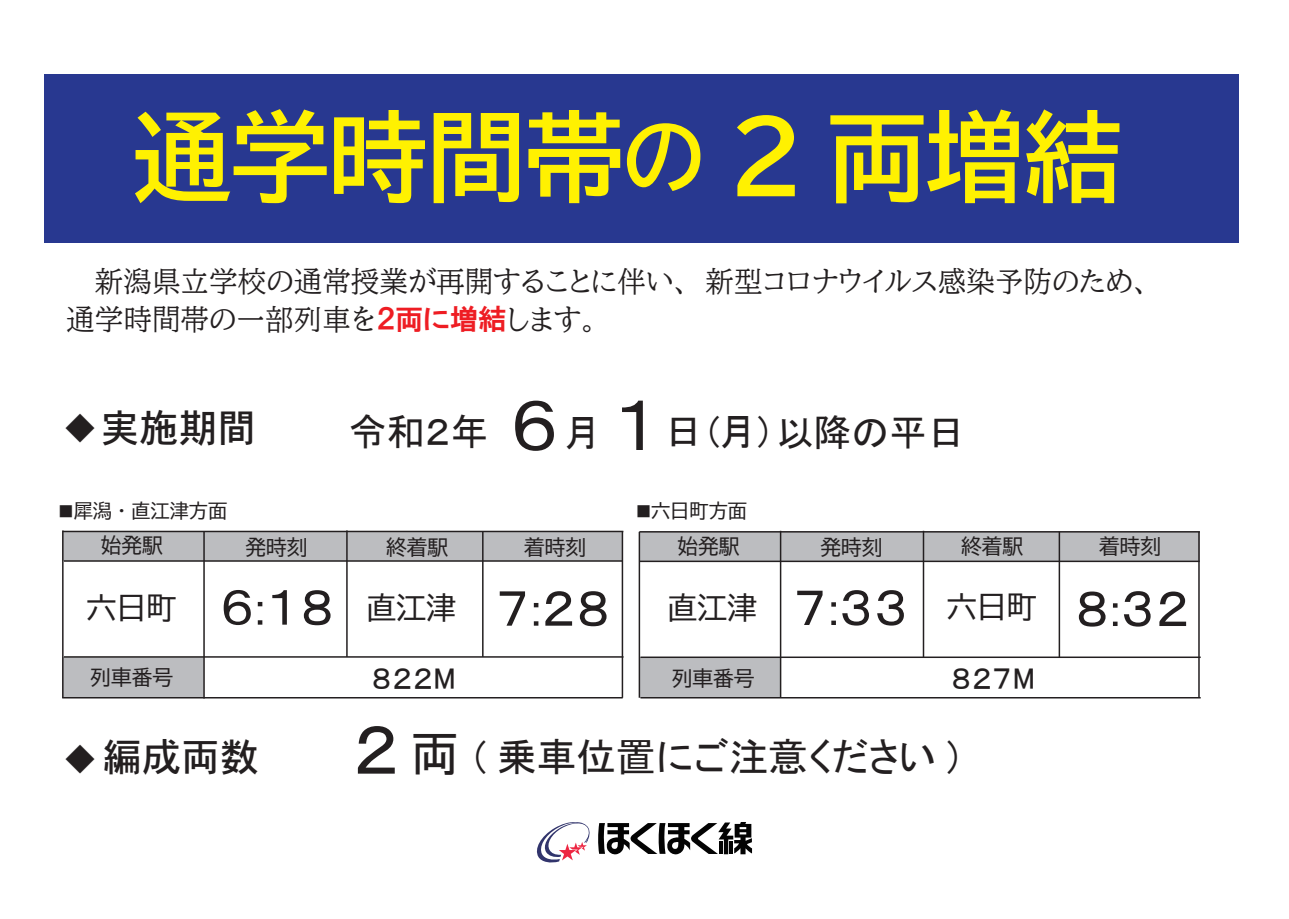
<style>
.page{position:relative;width:1289px;height:919px;background:#fff}
.page>*{position:absolute;margin:0;border:0;box-sizing:border-box;transform-origin:0 0}
.t1{font:97.95px "BIZ UDP Gothic Bold";color:#fff101}
.t2{font:51px "MS P Gothic";color:#231f20}
.t3{font:39.75px "MS P Gothic";color:#231f20}
.t4{font:39px "DFHS Gothic W5 WINP RKSJ H";color:#231f20}
.t5{font:37.8px "MS P Gothic";color:#231f20}
.t6{font:30.6px "DFHS Gothic W5 WINP RKSJ H";color:#231f20}
.t7{font:30.15px "MS P Gothic";color:#231f20}
.t8{font:30px "BIZ UD Gothic";color:#231f20}
.t9{font:28.5px/38.2px "BIZ UDP Mincho Medium";color:#231f20}
.t10{font:20.7px "BIZ UD Gothic";color:#231f20}
.t11{font:19.2px "BIZ UD Gothic";color:#231f20}
.s1{font-size:81px}
.s2{font-family:"HGP Gothic E";font-size:28.2px;color:#ee1d23}
.s3{font-size:73.05px}
.s4{font-size:15px}
.s5{font-family:"BIZ UD Gothic";font-size:30px}
.s6{font-size:70.35px}
.s7{font-size:49.35px}
</style>
<div class="page">
<svg style="left:536px;top:822px;width:54px;height:41px"></svg>
<svg style="left:598px;top:822px;width:154px;height:32px"></svg>
<div style="left:44px;top:74px;width:1194px;height:168px;background:#283890"></div>
<div style="left:63px;top:531px;width:560px;height:30px;background:#bcbdc0"></div>
<div style="left:62px;top:657px;width:142px;height:40px;background:#bcbdc0"></div>
<div style="left:640px;top:657px;width:139px;height:40px;background:#bcbdc0"></div>
<hr style="left:64px;top:560px;width:559px;height:1px;background:#231f20">
<hr style="left:64px;top:656px;width:559px;height:1px;background:#231f20">
<hr style="left:62px;top:530px;width:2px;height:167px;background:#231f20">
<hr style="left:203px;top:531px;width:2px;height:167px;background:#231f20">
<hr style="left:346px;top:530px;width:2px;height:127px;background:#231f20">
<hr style="left:482px;top:531px;width:1px;height:126px;background:#231f20">
<hr style="left:621px;top:531px;width:2px;height:166px;background:#231f20">
<hr style="left:63px;top:530px;width:560px;height:2px;background:#231f20">
<hr style="left:62px;top:697px;width:560px;height:1px;background:#231f20">
<div style="left:639px;top:531px;width:560px;height:30px;background:#bcbdc0"></div>
<hr style="left:639px;top:560px;width:560px;height:2px;background:#231f20">
<hr style="left:640px;top:656px;width:560px;height:2px;background:#231f20">
<hr style="left:640px;top:697px;width:560px;height:1px;background:#231f20">
<hr style="left:638px;top:531px;width:2px;height:166px;background:#231f20">
<hr style="left:779px;top:530px;width:2px;height:167px;background:#231f20">
<hr style="left:922px;top:530px;width:2px;height:127px;background:#231f20">
<hr style="left:1058px;top:531px;width:2px;height:126px;background:#231f20">
<hr style="left:1198px;top:531px;width:1px;height:166px;background:#231f20">
<hr style="left:639px;top:531px;width:560px;height:1px;background:#231f20">
<h1 class="t1" style="left:133px;top:108px;width:990px">通学時間帯<span class="s1">の</span> 2 両増結</h1>
<p class="t9" style="left:66px;top:261px;width:1085px">　 新潟県立学校の通常授業が再開することに伴い、新型コロナウイルス感染予防のため、通学時間帯の一部列車を<span class="s2">２両に増結</span>します。</p>
<p class="t6" style="left:65px;top:413px;width:32px">◆</p>
<h3 class="t4" style="left:100px;top:409px;width:157px">実施期間</h3>
<h3 class="t5" style="left:349px;top:413px;width:421px">令和２年<span class="s3">６</span>月<span class="s3">１</span>日(　 )</h3>
<h3 class="t5" style="left:718px;top:414px;width:248px">月以降の平日</h3>
<p class="t11" style="left:59px;top:501px;width:170px"><span class="s4">■</span>犀潟・直江津方面</p>
<p class="t11" style="left:636px;top:501px;width:113px"><span class="s4">■</span>六日町方面</p>
<p class="t10" style="left:101px;top:535px;width:64px">始発駅</p>
<p class="t10" style="left:245px;top:536px;width:64px">発時刻</p>
<p class="t10" style="left:386px;top:536px;width:64px">終着駅</p>
<p class="t10" style="left:524px;top:536px;width:64px">着時刻</p>
<p class="t8" style="left:366px;top:592px;width:92px">直江津</p>
<h2 class="t2" style="left:86px;top:581px;width:250px"><span class="s5">六日町</span> ６:１８</h2>
<h2 class="t2" style="left:496px;top:582px;width:116px">７:２８</h2>
<p class="t10" style="left:677px;top:535px;width:64px">始発駅</p>
<p class="t10" style="left:820px;top:537px;width:64px">発時刻</p>
<p class="t10" style="left:961px;top:535px;width:64px">終着駅</p>
<p class="t10" style="left:1099px;top:535px;width:64px">着時刻</p>
<h2 class="t2" style="left:667px;top:582px;width:524px"><span class="s5">直江津</span> ７:３３ <sup>六日町</sup> ８:３２</h2>
<p class="t10" style="left:90px;top:666px;width:84px">列車番号</p>
<p class="t10" style="left:671px;top:667px;width:84px">列車番号</p>
<p class="t7" style="left:371px;top:662px;width:86px">８２２M</p>
<p class="t7" style="left:951px;top:662px;width:86px">８２７M</p>
<p class="t6" style="left:65px;top:743px;width:32px">◆</p>
<h3 class="t4" style="left:103px;top:737px;width:157px">編成両数</h3>
<h3 class="t3" style="left:352px;top:737px;width:608px"><span class="s6">２</span><span class="s7">両</span> ( 乗車位置にご注意ください )</h3>
</div>
